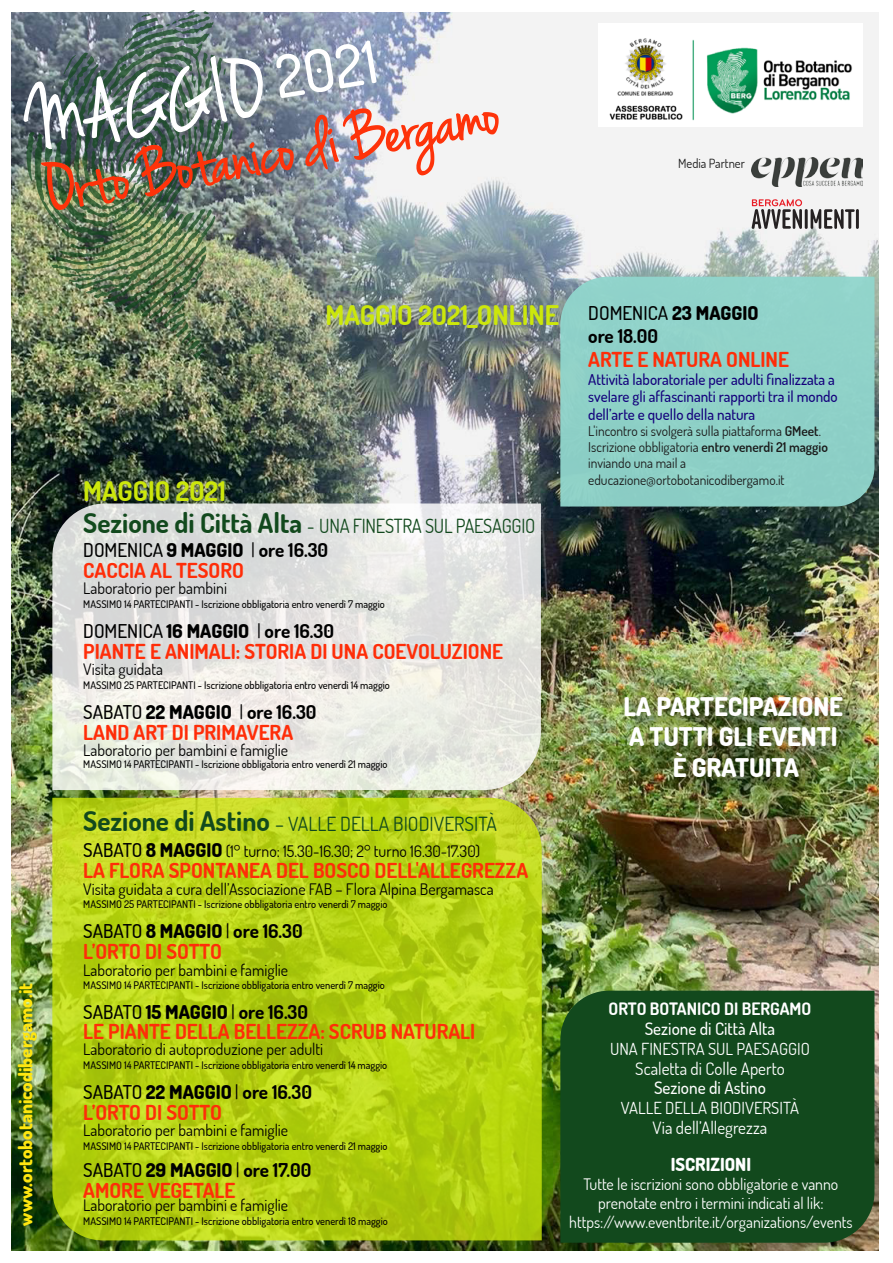
<style>
.page{position:relative;width:893px;height:1263px;background:#fff}
.page>*{position:absolute;margin:0;border:0;box-sizing:border-box;transform-origin:0 0}
.t1{font:91.2px "Jenna Sue";color:#fff}
.t2{font:73.2px "Jenna Sue";color:#fe330a}
.t3{font:500 58.65px "Dosis";color:#fff}
.t4{font:700 27px "Dosis";color:#cce70b}
.t5{font:800 25.65px/30.9px "Dosis";color:#fff;text-align:center}
.t6{font:700 20.55px "Dosis";color:#ff2d08}
.t7{font:19.5px "Dosis";letter-spacing:-.015em;color:#12491d;scale:.95 1}
.t8{font:19.5px "Dosis";letter-spacing:-.015em;color:#12491d}
.t9{font:800 19.05px "Dosis";color:#000}
.t10{font:500 19.05px/22.8px "Dosis";color:#000}
.t11{font:700 19.05px "Dosis";color:#000}
.t12{font:800 18.75px "Dosis";color:#ffe610}
.t13{font:800 18px "Dosis";color:#fff}
.t14{font:17.1px "Dosis";color:#fff}
.t15{font:500 17.1px "Dosis";color:#fff}
.t16{font:700 17.1px "Dosis";color:#fff}
.t17{font:16.65px "Dosis";color:#fff}
.t18{font:15.9px "Dosis";color:#000}
.t19{font:15.9px/19px "Dosis";color:#fff;text-align:center}
.t20{font:500 15px/17.4px "Dosis";color:#13007c}
.t21{font:13.5px/16.2px "Dosis";color:#1a1a1a}
.t22{font:12.6px "Dosis";color:#1a1a1a}
.t23{font:500 10.5px "Dosis";color:#000}
.s1{font-weight:700;font-size:27px}
.s2{font-weight:800}
.s3{font-weight:400}
.s4{font-weight:700}
.s5{font-weight:500}
.s6{font-weight:600}
.s7{font-weight:500;font-size:19.05px}
.s8{font-weight:800;font-size:19.05px}
</style>
<div class="page">
<img style="left:11px;top:13px;width:868px;height:1237px">
<svg style="left:52px;top:798px;width:490px;height:442px"></svg>
<svg style="left:52px;top:503px;width:489px;height:287px"></svg>
<div style="left:560px;top:991px;width:314px;height:252px;background:#12491d"></div>
<div style="left:560px;top:277px;width:314px;height:229px;background:#8fd1c8"></div>
<img style="left:598px;top:23px;width:264px;height:104px">
<img style="left:612px;top:681px;width:267px;height:136px">
<img style="left:751px;top:157px;width:111px;height:30px">
<svg style="left:752px;top:199px;width:107px;height:30px"></svg>
<svg style="left:304px;top:107px;width:195px;height:69px"></svg>
<img style="left:23px;top:10px;width:272px;height:349px">
<h3 class="t3" style="left:269px;top:37px;width:104px;rotate:-9deg">2021</h3>
<h2 class="t2" style="left:41px;top:148px;width:458px;rotate:-10deg">Orto Botanico di Bergamo</h2>
<h1 class="t1" style="left:21px;top:69px;width:238px;rotate:-8deg">MAGGIO</h1>
<p class="t22" style="left:678px;top:155px;width:68px">Media Partner</p>
<h3 class="t12" style="left:13px;top:1225px;width:244px;rotate:-90deg">www.ortobotanicodibergamo.it</h3>
<h3 class="t4" style="left:325px;top:296px;width:235px">MAGGIO 2021_ONLINE</h3>
<h3 class="t4" style="left:83px;top:472px;width:144px">MAGGIO 2021</h3>
<h3 class="t7" style="left:83px;top:512px;width:477px"><span class="s1">Sezione di Città Alta</span> - UNA FINESTRA SUL PAESAGGIO</h3>
<h3 class="t10" style="left:83px;top:538px;width:247px">DOMENICA <span class="s2">9 MAGGIO</span> <span class="s3">|</span> <span class="s4">ore 16.30</span></h3>
<h3 class="t6" style="left:83px;top:556px;width:162px">CACCIA AL TESORO</h3>
<h3 class="t18" style="left:83px;top:578px;width:145px">Laboratorio per bambini</h3>
<p class="t23" style="left:83px;top:597px;width:303px">MASSIMO 14 PARTECIPANTI - Iscrizione obbligatoria entro venerdì 7 maggio</p>
<h3 class="t10" style="left:83px;top:619px;width:252px">DOMENICA <span class="s2">16 MAGGIO</span> <span class="s3">|</span> <span class="s4">ore 16.30</span></h3>
<h3 class="t6" style="left:83px;top:637px;width:421px">PIANTE E ANIMALI: STORIA DI UNA COEVOLUZIONE</h3>
<h3 class="t18" style="left:83px;top:659px;width:81px">Visita guidata</h3>
<p class="t23" style="left:83px;top:678px;width:308px">MASSIMO 25 PARTECIPANTI - Iscrizione obbligatoria entro venerdì 14 maggio</p>
<h3 class="t9" style="left:83px;top:699px;width:235px"><span class="s5">SABATO</span> 22 MAGGIO <span class="s3">|</span> <span class="s4">ore 16.30</span></h3>
<h3 class="t6" style="left:83px;top:718px;width:211px">LAND ART DI PRIMAVERA</h3>
<h3 class="t18" style="left:83px;top:740px;width:206px">Laboratorio per bambini e famiglie</h3>
<p class="t23" style="left:83px;top:757px;width:306px">MASSIMO 14 PARTECIPANTI - Iscrizione obbligatoria entro venerdì 21 maggio</p>
<h3 class="t10" style="left:588px;top:301px;width:172px">DOMENICA <span class="s2">23 MAGGIO </span><span class="s4">ore 18.00</span></h3>
<h3 class="t6" style="left:588px;top:346px;width:202px">ARTE E NATURA ONLINE</h3>
<h3 class="t20" style="left:588px;top:370px;width:251px">Attività laboratoriale per adulti finalizzata a svelare gli affascinanti rapporti tra il mondo dell’arte e quello della natura</h3>
<p class="t21" style="left:588px;top:422px;width:241px">L'incontro si svolgerà sulla piattaforma <span class="s6">GMeet</span>.<br>Iscrizione obbligatoria <span class="s6">entro venerdì 21 maggio </span>inviando una mail a educazione@ortobotanicodibergamo.it</p>
<h3 class="t5" style="left:624px;top:689px;width:221px">LA PARTECIPAZIONE<br>A TUTTI GLI EVENTI<br>È GRATUITA</h3>
<h3 class="t8" style="left:83px;top:810px;width:415px"><span class="s1">Sezione di Astino</span> – VALLE DELLA BIODIVERSITÀ</h3>
<h3 class="t18" style="left:83px;top:840px;width:398px"><span class="s7">SABATO</span> <span class="s8">8 MAGGIO</span> (1° turno: 15.30-16.30; 2° turno 16.30-17.30)</h3>
<h3 class="t6" style="left:83px;top:856px;width:446px">LA FLORA SPONTANEA DEL BOSCO DELL'ALLEGREZZA</h3>
<h3 class="t18" style="left:83px;top:878px;width:412px">Visita guidata a cura dell’Associazione FAB – Flora Alpina Bergamasca</h3>
<p class="t23" style="left:83px;top:897px;width:306px">MASSIMO 25 PARTECIPANTI - Iscrizione obbligatoria entro venerdì 7 maggio</p>
<h3 class="t11" style="left:83px;top:918px;width:221px"><span class="s5">SABATO</span> <span class="s2">8 MAGGIO</span> <span class="s3">|</span> ore 16.30</h3>
<h3 class="t6" style="left:83px;top:937px;width:140px">L’ORTO DI SOTTO</h3>
<h3 class="t18" style="left:83px;top:959px;width:206px">Laboratorio per bambini e famiglie</h3>
<p class="t23" style="left:83px;top:978px;width:303px">MASSIMO 14 PARTECIPANTI - Iscrizione obbligatoria entro venerdì 7 maggio</p>
<h3 class="t9" style="left:83px;top:999px;width:226px"><span class="s5">SABATO</span> 15 MAGGIO <span class="s3">|</span> <span class="s4">ore 16.30</span></h3>
<h3 class="t6" style="left:83px;top:1017px;width:394px">LE PIANTE DELLA BELLEZZA: SCRUB NATURALI</h3>
<h3 class="t18" style="left:83px;top:1038px;width:241px">Laboratorio di autoproduzione per adulti</h3>
<p class="t23" style="left:83px;top:1057px;width:306px">MASSIMO 14 PARTECIPANTI - Iscrizione obbligatoria entro venerdì 14 maggio</p>
<h3 class="t9" style="left:83px;top:1078px;width:230px"><span class="s5">SABATO</span> 22 MAGGIO <span class="s3">|</span> <span class="s4">ore 16.30</span></h3>
<h3 class="t6" style="left:83px;top:1098px;width:140px">L’ORTO DI SOTTO</h3>
<h3 class="t18" style="left:83px;top:1119px;width:206px">Laboratorio per bambini e famiglie</h3>
<p class="t23" style="left:83px;top:1138px;width:306px">MASSIMO 14 PARTECIPANTI - Iscrizione obbligatoria entro venerdì 21 maggio</p>
<h3 class="t9" style="left:83px;top:1156px;width:230px"><span class="s5">SABATO</span> 29 MAGGIO <span class="s3">|</span> <span class="s4">ore 17.00</span></h3>
<h3 class="t6" style="left:83px;top:1176px;width:154px">AMORE VEGETALE</h3>
<h3 class="t18" style="left:83px;top:1194px;width:206px">Laboratorio per bambini e famiglie</h3>
<p class="t23" style="left:83px;top:1213px;width:306px">MASSIMO 14 PARTECIPANTI - Iscrizione obbligatoria entro venerdì 18 maggio</p>
<h3 class="t16" style="left:609px;top:997px;width:204px">ORTO BOTANICO DI BERGAMO</h3>
<h3 class="t15" style="left:645px;top:1017px;width:132px">Sezione di Città Alta</h3>
<h3 class="t17" style="left:610px;top:1037px;width:201px">UNA FINESTRA SUL PAESAGGIO</h3>
<h3 class="t14" style="left:635px;top:1056px;width:151px">Scaletta di Colle Aperto</h3>
<h3 class="t15" style="left:654px;top:1076px;width:113px">Sezione di Astino</h3>
<h3 class="t17" style="left:621px;top:1096px;width:180px">VALLE DELLA BIODIVERSITÀ</h3>
<h3 class="t14" style="left:653px;top:1116px;width:116px">Via dell’Allegrezza</h3>
<h3 class="t13" style="left:671px;top:1152px;width:82px">ISCRIZIONI</h3>
<h3 class="t19" style="left:569px;top:1174px;width:285px">Tutte le iscrizioni sono obbligatorie e vanno prenotate entro i termini indicati al lik: https://www.eventbrite.it/organizations/events</h3>
</div>
